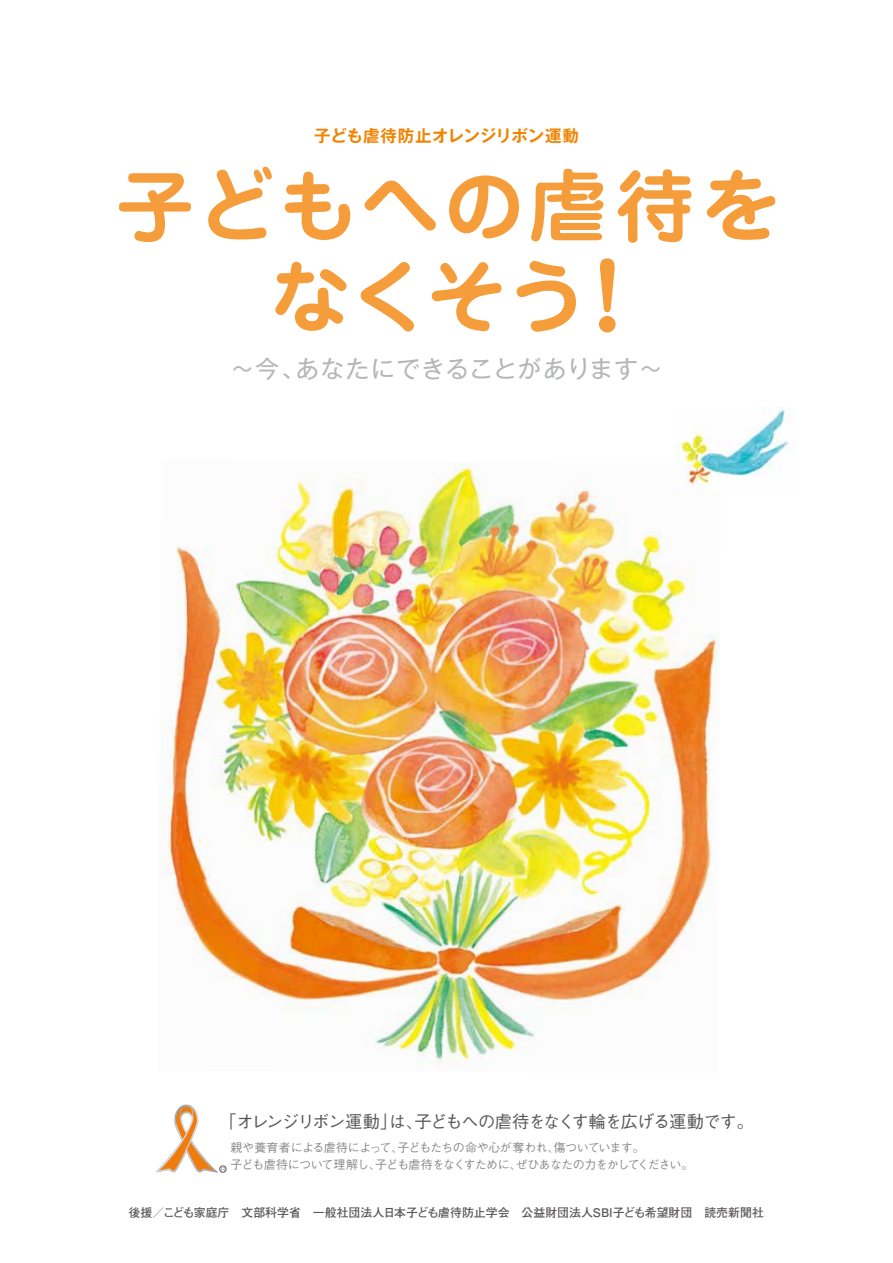
<style>
.page{position:relative;width:893px;height:1263px;background:#fff}
.page>*{position:absolute;margin:0;border:0;box-sizing:border-box;transform-origin:0 0}
.t1{font:700 90px "Jun 501 Pro";color:#f49d3a}
.t2{font:700 79.5px "Jun 501 Pro";letter-spacing:.04em;color:#f49d3a}
.t3{font:24px "Gothic MB101 Pro";letter-spacing:.03em;color:#b5b6b6}
.t4{font:500 17.25px "Gothic BBB Pr 5";letter-spacing:-.06em;color:#5a5757}
.t5{font:500 17.25px "Gothic BBB Pr 5";letter-spacing:-.09em;color:#5a5757}
.t6{font:700 16.5px "Gothic MB101 Pro De";letter-spacing:-.005em;color:#f08300}
.t7{font:500 12px "Gothic BBB Pr 5";letter-spacing:-.055em;color:#898989}
.t8{font:500 12px "Gothic BBB Pr 5";letter-spacing:-.075em;color:#898989}
.t9{font:500 12px "Gothic BBB Pr 5";letter-spacing:-.01em;color:#898989}
.t10{font:700 11.85px "Futo Go B101 Pr 5";color:#5a5757}
</style>
<div class="page">
<img style="left:159px;top:462px;width:561px;height:604px">
<img style="left:677px;top:407px;width:112px;height:84px">
<svg style="left:155px;top:1104px;width:71px;height:69px"></svg>
<h3 class="t6" style="left:314px;top:122px;width:266px">子ども虐待防止オレンジリボン運動</h3>
<h2 class="t2" style="left:115px;top:143px;width:667px">子どもへの虐待を</h2>
<h1 class="t1" style="left:562px;top:225px;width:91px">!</h1>
<h2 class="t2" style="left:271px;top:234px;width:317px">なくそう</h2>
<h3 class="t3" style="left:230px;top:348px;width:77px">～今、</h3>
<h3 class="t3" style="left:295px;top:348px;width:369px">あなたにできることがあります~</h3>
<h3 class="t4" style="left:415px;top:1107px;width:341px">子どもへの虐待をなくす輪を広げる運動です。</h3>
<h3 class="t5" style="left:219px;top:1107px;width:206px">「オレンジリボン運動は」、</h3>
<p class="t7" style="left:397px;top:1138px;width:164px">子どもたちの命や心が奪われ、</p>
<p class="t9" style="left:230px;top:1138px;width:175px">親や養育者による虐待によって、</p>
<p class="t7" style="left:554px;top:1138px;width:93px">傷ついています。</p>
<p class="t7" style="left:230px;top:1155px;width:152px">子ども虐待について理解し、</p>
<p class="t7" style="left:375px;top:1155px;width:148px">子ども虐待をなくすために、</p>
<p class="t8" style="left:516px;top:1155px;width:179px">ぜひあなたの力をかしてください。</p>
<p class="t10" style="left:129px;top:1203px;width:637px">後援／こども家庭庁　文部科学省　一般社団法人日本子ども虐待防止学会　公益財団法人SBI子ども希望財団　読売新聞社</p>
</div>
